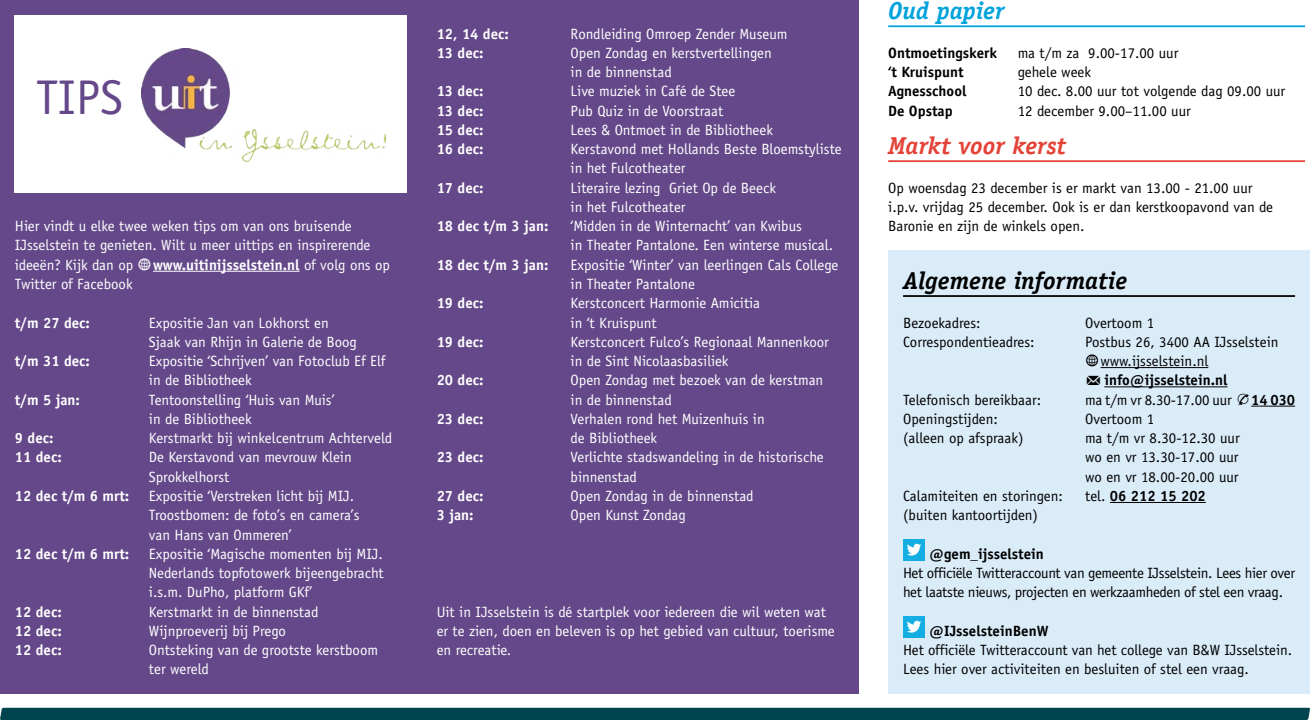
<style>
.page{position:relative;width:1310px;height:720px;background:#fff}
.page>*{position:absolute;margin:0;border:0;box-sizing:border-box;transform-origin:0 0}
.t1{font:48.82px "Officina Sans Std";color:#654889}
.t2{font:italic 700 24.5px "Officina Serif Std";color:#000}
.t3{font:italic 700 24.5px "Officina Serif Std";color:#e44237}
.t4{font:italic 700 24.5px "Officina Serif Std";color:#00a3dc}
.t5{font:14.88px/19.2px "Officina Sans Std";color:#fff}
.t6{font:14.88px/19.2px "Officina Sans Std";color:#000}
.t7{font:700 14.88px "Officina Sans Std";color:#fff}
.t8{font:14.88px/19.2px "Officina Sans Std";letter-spacing:-.02em;color:#000}
.t9{font:700 14.88px "Officina Sans Std";color:#000}
.s1{font-family:"Modern Pictograms";font-size:18.38px}
.s2{font-weight:700}
.s3{font-weight:400}
</style>
<div class="page">
<svg style="left:0;top:707px;width:1310px;height:12px;background:#105058"></svg>
<hr style="left:888px;top:25px;width:417px;height:2px;background:#00a3dc">
<div style="left:888px;top:250px;width:422px;height:443px;background:#dbecf9"></div>
<hr style="left:903px;top:295px;width:392px;height:2px;background:#000">
<hr style="left:1100px;top:367px;width:108px;height:1px;background:#000">
<hr style="left:1104px;top:386px;width:123px;height:1px;background:#000">
<hr style="left:1251px;top:405px;width:44px;height:1px;background:#000">
<hr style="left:1110px;top:502px;width:96px;height:1px;background:#000">
<div style="left:903px;top:538px;width:22px;height:22px;background:#14aee2"></div>
<svg style="left:907px;top:543px;width:14px;height:12px"></svg>
<div style="left:903px;top:615px;width:22px;height:22px;background:#14aee2"></div>
<svg style="left:907px;top:620px;width:14px;height:12px"></svg>
<hr style="left:888px;top:160px;width:417px;height:2px;background:#e44237">
<div style="left:0;top:0;width:422px;height:693px;background:#644889"></div>
<hr style="left:153px;top:271px;width:147px;height:1px;background:#fff">
<div style="left:422px;top:0;width:436px;height:693px;background:#644889"></div>
<div style="left:15px;top:15px;width:392px;height:177px;background:#fff"></div>
<img style="left:141px;top:49px;width:245px;height:113px">
<h2 class="t4" style="left:888px;top:-4px;width:118px">Oud papier</h2>
<p class="t9" style="left:888px;top:43px;width:110px">Ontmoetingskerk</p>
<p class="t6" style="left:1017px;top:43px;width:162px">ma t/m za 9.00-17.00 uur</p>
<p class="t9" style="left:888px;top:63px;width:77px">‘t Kruispunt</p>
<p class="t6" style="left:1017px;top:62px;width:75px">gehele week</p>
<p class="t9" style="left:888px;top:82px;width:80px">Agnesschool</p>
<p class="t6" style="left:1017px;top:82px;width:269px">10 dec. 8.00 uur tot volgende dag 09.00 uur</p>
<p class="t9" style="left:888px;top:101px;width:66px">De Opstap</p>
<p class="t6" style="left:1017px;top:101px;width:174px">12 december 9.00–11.00 uur</p>
<p class="t7" style="left:437px;top:24px;width:74px">12, 14 dec:</p>
<p class="t5" style="left:570px;top:24px;width:218px">Rondleiding Omroep Zender Museum</p>
<p class="t7" style="left:437px;top:43px;width:48px">13 dec:</p>
<p class="t5" style="left:570px;top:43px;width:203px">Open Zondag en kerstvertellingen in de binnenstad</p>
<p class="t7" style="left:437px;top:82px;width:48px">13 dec:</p>
<p class="t5" style="left:570px;top:82px;width:166px">Live muziek in Café de Stee</p>
<p class="t7" style="left:437px;top:101px;width:48px">13 dec:</p>
<p class="t5" style="left:570px;top:101px;width:154px">Pub Quiz in de Voorstraat</p>
<p class="t7" style="left:437px;top:120px;width:48px">15 dec:</p>
<p class="t5" style="left:570px;top:120px;width:204px">Lees &amp; Ontmoet in de Bibliotheek</p>
<p class="t7" style="left:437px;top:140px;width:48px">16 dec:</p>
<p class="t5" style="left:570px;top:139px;width:273px">Kerstavond met Hollands Beste Bloemstyliste in het Fulcotheater</p>
<p class="t7" style="left:437px;top:178px;width:48px">17 dec:</p>
<p class="t5" style="left:570px;top:178px;width:207px">Literaire lezing Griet Op de Beeck in het Fulcotheater</p>
<p class="t7" style="left:437px;top:217px;width:113px">18 dec t/m 3 jan:</p>
<p class="t5" style="left:570px;top:216px;width:264px">‘Midden in de Winternacht’ van Kwibus<br>in Theater Pantalone. Een winterse musical.</p>
<p class="t7" style="left:437px;top:255px;width:113px">18 dec t/m 3 jan:</p>
<p class="t5" style="left:570px;top:255px;width:269px">Expositie ‘Winter’ van leerlingen Cals College in Theater Pantalone</p>
<p class="t7" style="left:437px;top:294px;width:48px">19 dec:</p>
<p class="t5" style="left:570px;top:293px;width:191px">Kerstconcert Harmonie Amicitia in ‘t Kruispunt</p>
<p class="t7" style="left:437px;top:332px;width:48px">19 dec:</p>
<p class="t5" style="left:570px;top:332px;width:260px">Kerstconcert Fulco’s Regionaal Mannenkoor in de Sint Nicolaasbasiliek</p>
<p class="t7" style="left:437px;top:371px;width:48px">20 dec:</p>
<p class="t5" style="left:570px;top:370px;width:254px">Open Zondag met bezoek van de kerstman in de binnenstad</p>
<p class="t7" style="left:437px;top:409px;width:48px">23 dec:</p>
<p class="t5" style="left:570px;top:409px;width:196px">Verhalen rond het Muizenhuis in de Bibliotheek</p>
<p class="t7" style="left:437px;top:448px;width:48px">23 dec:</p>
<p class="t5" style="left:570px;top:447px;width:255px">Verlichte stadswandeling in de historische binnenstad</p>
<p class="t7" style="left:437px;top:486px;width:48px">27 dec:</p>
<p class="t5" style="left:570px;top:486px;width:184px">Open Zondag in de binnenstad</p>
<p class="t7" style="left:437px;top:505px;width:38px">3 jan:</p>
<p class="t5" style="left:570px;top:505px;width:117px">Open Kunst Zondag</p>
<h1 class="t1" style="left:36px;top:68px;width:88px">TIPS</h1>
<h2 class="t3" style="left:888px;top:131px;width:179px">Markt voor kerst</h2>
<p class="t6" style="left:888px;top:178px;width:386px">Op woensdag 23 december is er markt van 13.00 - 21.00 uur i.p.v. vrijdag 25 december. Ook is er dan kerstkoopavond van de</p>
<p class="t5" style="left:15px;top:216px;width:338px">Hier vindt u elke twee weken tips om van ons bruisende</p>
<p class="t6" style="left:888px;top:216px;width:198px">Baronie en zijn de winkels open.</p>
<p class="t5" style="left:15px;top:236px;width:376px">IJsselstein te genieten. Wilt u meer uittips en inspirerende ideeën? Kijk dan op <span class="s1">W</span><span class="s2">www.uitinijsselstein.nl</span> of volg ons op<br>Twitter of Facebook</p>
<p class="t7" style="left:15px;top:313px;width:76px">t/m 27 dec:</p>
<p class="t5" style="left:149px;top:313px;width:210px">Expositie Jan van Lokhorst en<br>Sjaak van Rhijn in Galerie de Boog</p>
<p class="t7" style="left:15px;top:351px;width:76px">t/m 31 dec:</p>
<p class="t5" style="left:149px;top:351px;width:238px">Expositie ‘Schrijven’ van Fotoclub Ef Elf in de Bibliotheek</p>
<p class="t7" style="left:15px;top:390px;width:66px">t/m 5 jan:</p>
<p class="t5" style="left:149px;top:390px;width:187px">Tentoonstelling ‘Huis van Muis’ in de Bibliotheek</p>
<p class="t7" style="left:15px;top:428px;width:40px">9 dec:</p>
<p class="t5" style="left:149px;top:428px;width:245px">Kerstmarkt bij winkelcentrum Achterveld</p>
<p class="t7" style="left:15px;top:448px;width:48px">11 dec:</p>
<p class="t5" style="left:149px;top:447px;width:204px">De Kerstavond van mevrouw Klein<br>Sprokkelhorst</p>
<p class="t7" style="left:15px;top:486px;width:116px">12 dec t/m 6 mrt:</p>
<p class="t5" style="left:149px;top:486px;width:212px">Expositie ‘Verstreken licht bij MIJ.<br>Troostbomen: de foto’s en camera’s van Hans van Ommeren’</p>
<p class="t7" style="left:15px;top:544px;width:116px">12 dec t/m 6 mrt:</p>
<p class="t5" style="left:149px;top:544px;width:236px;text-align:justify">Expositie ‘Magische momenten bij MIJ.<br>Nederlands topfotowerk bijeengebracht i.s.m. DuPho, platform GKf’</p>
<p class="t7" style="left:15px;top:602px;width:48px">12 dec:</p>
<p class="t5" style="left:149px;top:601px;width:171px">Kerstmarkt in de binnenstad</p>
<p class="t7" style="left:15px;top:621px;width:48px">12 dec:</p>
<p class="t5" style="left:149px;top:621px;width:138px">Wijnproeverij bij Prego</p>
<p class="t7" style="left:15px;top:640px;width:48px">12 dec:</p>
<p class="t5" style="left:149px;top:640px;width:231px">Ontsteking van de grootste kerstboom ter wereld</p>
<h2 class="t2" style="left:903px;top:266px;width:225px">Algemene informatie</h2>
<p class="t6" style="left:903px;top:313px;width:79px">Bezoekadres:</p>
<p class="t6" style="left:1085px;top:313px;width:71px">Overtoom 1</p>
<p class="t6" style="left:903px;top:332px;width:133px">Correspondentieadres:</p>
<p class="t6" style="left:1085px;top:332px;width:195px">Postbus 26, 3400 AA IJsselstein<br><span class="s1">W</span>www.ijsselstein.nl<br><span class="s1">M</span> <span class="s2">info@ijsselstein.nl</span></p>
<p class="t6" style="left:903px;top:390px;width:140px">Telefonisch bereikbaar:</p>
<p class="t6" style="left:1085px;top:390px;width:211px">ma t/m vr 8.30-17.00 uur • <span class="s2">14 030</span></p>
<p class="t6" style="left:903px;top:409px;width:96px">Openingstijden:</p>
<p class="t6" style="left:1085px;top:409px;width:71px">Overtoom 1</p>
<p class="t6" style="left:903px;top:428px;width:122px">(alleen op afspraak)</p>
<p class="t6" style="left:1085px;top:428px;width:156px;text-align:justify">ma t/m vr 8.30-12.30 uur wo en vr 13.30-17.00 uur wo en vr 18.00-20.00 uur</p>
<p class="t6" style="left:903px;top:486px;width:161px">Calamiteiten en storingen:</p>
<p class="t9" style="left:1085px;top:486px;width:122px"><span class="s3">tel.</span> 06 212 15 202</p>
<p class="t6" style="left:903px;top:505px;width:137px">(buiten kantoortijden)</p>
<p class="t9" style="left:929px;top:544px;width:116px">@gem_ijsselstein</p>
<p class="t8" style="left:903px;top:563px;width:393px">Het officiële Twitteraccount van gemeente IJsselstein. Lees hier over het laatste nieuws, projecten en werkzaamheden of stel een vraag.</p>
<p class="t9" style="left:929px;top:621px;width:121px">@IJsselsteinBenW</p>
<p class="t6" style="left:903px;top:640px;width:390px">Het officiële Twitteraccount van het college van B&amp;W IJsselstein.<br>Lees hier over activiteiten en besluiten of stel een vraag.</p>
<p class="t5" style="left:437px;top:601px;width:400px">Uit in IJsselstein is dé startplek voor iedereen die wil weten wat er te zien, doen en beleven is op het gebied van cultuur, toerisme en recreatie.</p>
</div>
